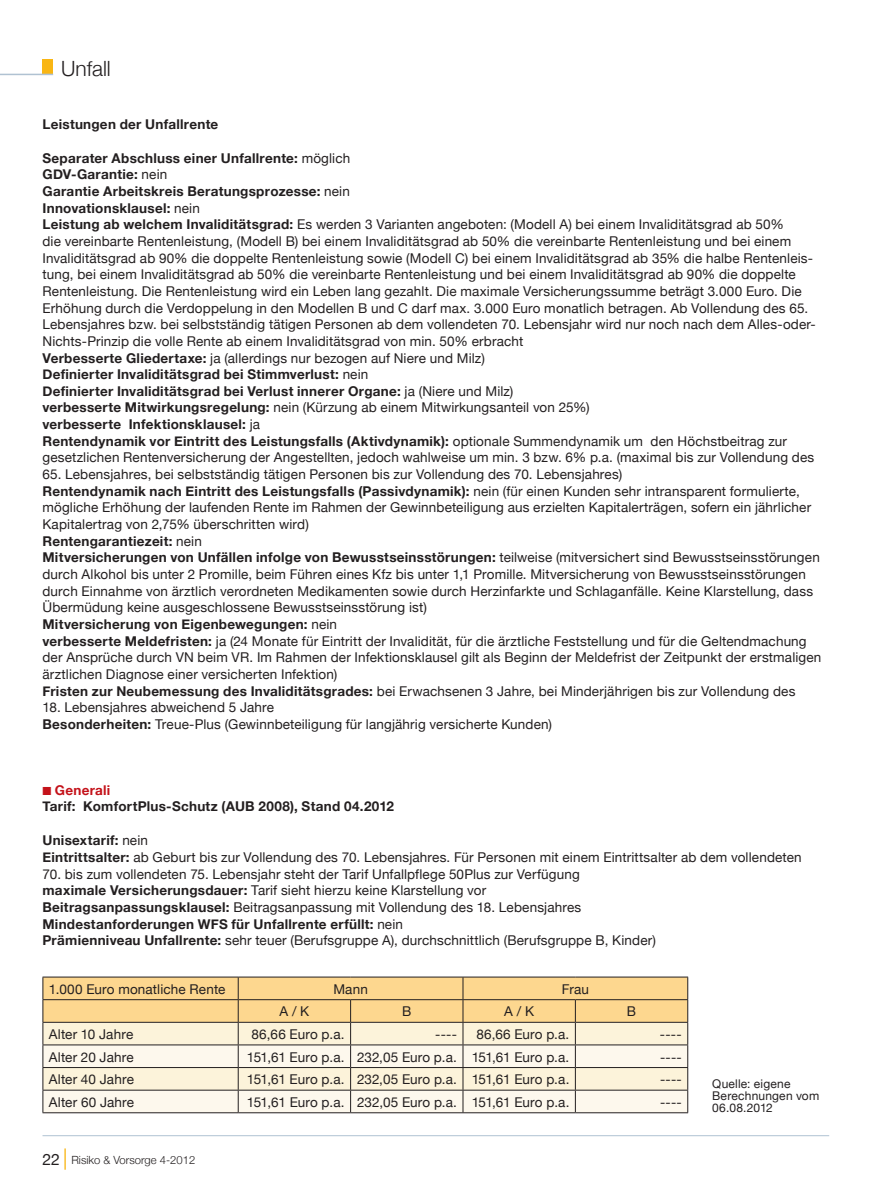
<style>
.page{position:relative;width:893px;height:1191px;background:#fff}
.page>*{position:absolute;margin:0;border:0;box-sizing:border-box;transform-origin:0 0}
.t1{font:300 21px "Helvetica Neue";color:#231f20}
.t2{font:13.5px/16.6px "Helvetica Neue";letter-spacing:.01em;color:#231f20}
.t3{font:700 13.5px/16.2px "Helvetica Neue";letter-spacing:.02em;color:#231f20}
.t4{font:12px/12px "Helvetica Neue";letter-spacing:.015em;color:#231f20}
.t5{font:300 11.25px "Helvetica Neue";color:#231f20}
.s1{font-weight:700}
.s2{font-family:"BB Sonderzeichen";font-weight:400;color:#c4121a}
.s3{color:#c4121a}
.s4{font-weight:400;font-size:15.75px}
</style>
<div class="page">
<hr style="left:43px;top:1135px;width:786px;height:1px;background:#b0c2d2">
<hr style="left:64px;top:1148px;width:2px;height:21px;background:#f9b614">
<div style="left:43px;top:60px;width:10px;height:14px;background:#f9b614"></div>
<hr style="left:0;top:74px;width:53px;height:1px;background:#b0c2d2">
<hr style="left:43px;top:976px;width:195px;height:1px;background:#231f20">
<hr style="left:238px;top:976px;width:113px;height:1px;background:#231f20">
<hr style="left:351px;top:976px;width:112px;height:1px;background:#231f20">
<hr style="left:463px;top:976px;width:112px;height:1px;background:#231f20">
<hr style="left:575px;top:976px;width:113px;height:1px;background:#231f20">
<svg style="left:43px;top:977px;width:645px;height:135px;background:#f1e1bf"></svg>
<hr style="left:43px;top:1112px;width:195px;height:1px;background:#231f20">
<hr style="left:238px;top:1112px;width:113px;height:1px;background:#231f20">
<hr style="left:351px;top:1112px;width:112px;height:1px;background:#231f20">
<hr style="left:463px;top:1112px;width:112px;height:1px;background:#231f20">
<hr style="left:575px;top:1112px;width:113px;height:1px;background:#231f20">
<h1 class="t1" style="left:61px;top:56px;width:51px">Unfall</h1>
<p class="t3" style="left:43px;top:116px;width:177px">Leistungen der Unfallrente</p>
<p class="t2" style="left:43px;top:149px;width:775px"><span class="s1">Separater Abschluss einer Unfallrente:</span> möglich<br><span class="s1">GDV-Garantie:</span> nein<br><span class="s1">Garantie Arbeitskreis Beratungsprozesse:</span> nein<br><span class="s1">Innovationsklausel:</span> nein<br><span class="s1">Leistung ab welchem Invaliditätsgrad:</span> Es werden 3 Varianten angeboten: (Modell A) bei einem Invaliditätsgrad ab 50%<br>die vereinbarte Rentenleistung, (Modell B) bei einem Invaliditätsgrad ab 50% die vereinbarte Rentenleistung und bei einem Invaliditätsgrad ab 90% die doppelte Rentenleistung sowie (Modell C) bei einem Invaliditätsgrad ab 35% die halbe Rentenleis&shy;tung, bei einem Invaliditätsgrad ab 50% die vereinbarte Rentenleistung und bei einem Invaliditätsgrad ab 90% die doppelte Rentenleistung. Die Rentenleistung wird ein Leben lang gezahlt. Die maximale Versicherungssumme beträgt 3.000 Euro. Die Erhöhung durch die Verdoppelung in den Modellen B und C darf max. 3.000 Euro monatlich betragen. Ab Vollendung des 65.<br>Lebensjahres bzw. bei selbstständig tätigen Personen ab dem vollendeten 70. Lebensjahr wird nur noch nach dem Alles-oder-Nichts-Prinzip die volle Rente ab einem Invaliditätsgrad von min. 50% erbracht<br><span class="s1">Verbesserte Gliedertaxe:</span> ja (allerdings nur bezogen auf Niere und Milz)<br><span class="s1">Definierter Invaliditätsgrad bei Stimmverlust:</span> nein<br><span class="s1">Definierter Invaliditätsgrad bei Verlust innerer Organe:</span> ja (Niere und Milz)<br><span class="s1">verbesserte Mitwirkungsregelung:</span> nein (Kürzung ab einem Mitwirkungsanteil von 25%)<br><span class="s1">verbesserte Infektionsklausel:</span> ja<br><span class="s1">Rentendynamik vor Eintritt des Leistungsfalls (Aktivdynamik):</span> optionale Summendynamik um den Höchstbeitrag zur gesetzlichen Rentenversicherung der Angestellten, jedoch wahlweise um min. 3 bzw. 6% p.a. (maximal bis zur Vollendung des</p>
<p class="t2" style="left:43px;top:466px;width:780px">65. Lebensjahres, bei selbstständig tätigen Personen bis zur Vollendung des 70. Lebensjahres)<br><span class="s1">Rentendynamik nach Eintritt des Leistungsfalls (Passivdynamik):</span> nein (für einen Kunden sehr intransparent formulierte, mögliche Erhöhung der laufenden Rente im Rahmen der Gewinnbeteiligung aus erzielten Kapitalerträgen, sofern ein jährlicher Kapitalertrag von 2,75% überschritten wird)<br><span class="s1">Rentengarantiezeit:</span> nein<br><span class="s1">Mitversicherungen von Unfällen infolge von Bewusstseinsstörungen:</span> teilweise (mitversichert sind Bewusstseinsstörungen durch Alkohol bis unter 2 Promille, beim Führen eines Kfz bis unter 1,1 Promille. Mitversicherung von Bewusstseinsstörungen durch Einnahme von ärztlich verordneten Medikamenten sowie durch Herzinfarkte und Schlaganfälle. Keine Klarstellung, dass Übermüdung keine ausgeschlossene Bewusstseinsstörung ist)<br><span class="s1">Mitversicherung von Eigenbewegungen:</span> nein<br><span class="s1">verbesserte Meldefristen:</span> ja (24 Monate für Eintritt der Invalidität, für die ärztliche Feststellung und für die Geltendmachung der Ansprüche durch VN beim VR. Im Rahmen der Infektionsklausel gilt als Beginn der Meldefrist der Zeitpunkt der erstmaligen ärztlichen Diagnose einer versicherten Infektion)<br><span class="s1">Fristen zur Neubemessung des Invaliditätsgrades:</span> bei Erwachsenen 3 Jahre, bei Minderjährigen bis zur Vollendung des</p>
<p class="t2" style="left:43px;top:699px;width:511px">18. Lebensjahres abweichend 5 Jahre<br><span class="s1">Besonderheiten:</span> Treue-Plus (Gewinnbeteiligung für langjährig versicherte Kunden)</p>
<p class="t3" style="left:43px;top:782px;width:353px"><span class="s2">K</span> <span class="s3">Generali<br></span>Tarif: KomfortPlus-Schutz (AUB 2008), Stand 04.2012</p>
<p class="t2" style="left:43px;top:832px;width:761px"><span class="s1">Unisextarif:</span> nein<br><span class="s1">Eintrittsalter:</span> ab Geburt bis zur Vollendung des 70. Lebensjahres. Für Personen mit einem Eintrittsalter ab dem vollendeten</p>
<p class="t2" style="left:43px;top:865px;width:615px">70. bis zum vollendeten 75. Lebensjahr steht der Tarif Unfallpflege 50Plus zur Verfügung<br><span class="s1">maximale Versicherungsdauer:</span> Tarif sieht hierzu keine Klarstellung vor <span class="s1">Beitragsanpassungsklausel:</span> Beitragsanpassung mit Vollendung des 18. Lebensjahres <span class="s1">Mindestanforderungen WFS für Unfallrente erfüllt:</span> nein<br><span class="s1">Prämienniveau Unfallrente:</span> sehr teuer (Berufsgruppe A), durchschnittlich (Berufsgruppe B, Kinder)</p>
<p class="t2" style="left:49px;top:980px;width:178px">1.000 Euro monatliche Rente</p>
<p class="t2" style="left:333px;top:980px;width:36px">Mann</p>
<p class="t2" style="left:562px;top:980px;width:29px">Frau</p>
<p class="t2" style="left:280px;top:1003px;width:31px">A / K</p>
<p class="t2" style="left:402px;top:1003px;width:11px">B</p>
<p class="t2" style="left:504px;top:1003px;width:31px">A / K</p>
<p class="t2" style="left:627px;top:1003px;width:11px">B</p>
<p class="t2" style="left:49px;top:1025px;width:86px">Alter 10 Jahre</p>
<p class="t2" style="left:252px;top:1025px;width:95px">86,66 Euro p.a.</p>
<p class="t2" style="left:435px;top:1025px;width:23px">----</p>
<p class="t2" style="left:476px;top:1025px;width:94px">86,66 Euro p.a.</p>
<p class="t2" style="left:660px;top:1025px;width:23px">----</p>
<p class="t2" style="left:49px;top:1048px;width:86px">Alter 20 Jahre</p>
<p class="t2" style="left:247px;top:1048px;width:324px">151,61 Euro p.a. 232,05 Euro p.a. 151,61 Euro p.a.</p>
<p class="t2" style="left:660px;top:1048px;width:23px">----</p>
<p class="t2" style="left:49px;top:1070px;width:86px">Alter 40 Jahre</p>
<p class="t2" style="left:247px;top:1070px;width:324px">151,61 Euro p.a. 232,05 Euro p.a. 151,61 Euro p.a.</p>
<p class="t2" style="left:660px;top:1070px;width:23px">----</p>
<p class="t2" style="left:49px;top:1093px;width:87px">Alter 60 Jahre</p>
<p class="t2" style="left:247px;top:1093px;width:324px">151,61 Euro p.a. 232,05 Euro p.a. 151,61 Euro p.a.</p>
<p class="t2" style="left:660px;top:1093px;width:23px">----</p>
<p class="t4" style="left:712px;top:1078px;width:109px">Quelle: eigene<br>Berechnungen vom<br>06.08.2012</p>
<p class="t5" style="left:43px;top:1152px;width:154px"><span class="s4">22</span> Risiko &amp; Vorsorge 4-2012</p>
</div>
